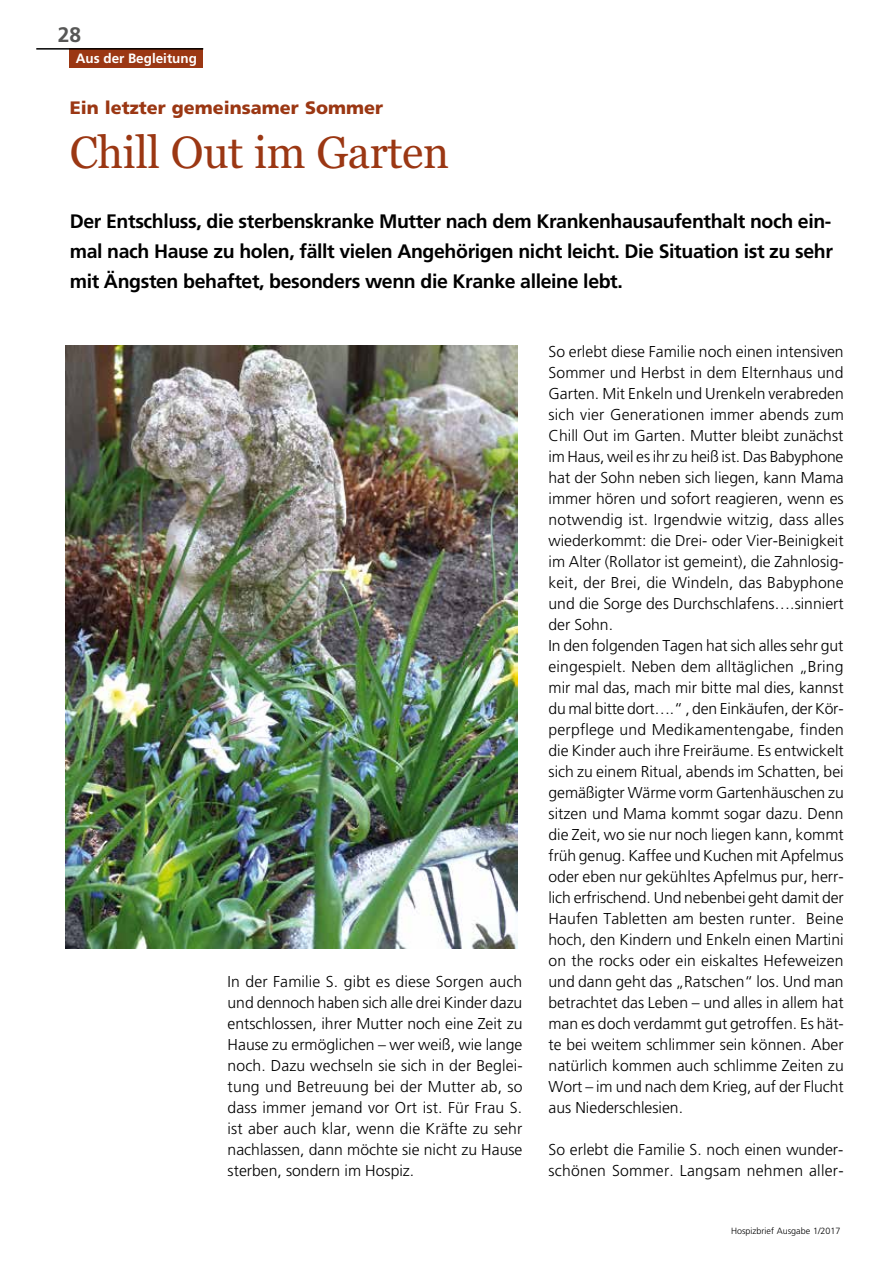
<style>
.page{position:relative;width:893px;height:1263px;background:#fff}
.page>*{position:absolute;margin:0;border:0;box-sizing:border-box;transform-origin:0 0}
.t1{font:45px "Georgia Pro";letter-spacing:-.01em;color:#9b3713}
.t2{font:700 21px "Frutiger LT";color:#575756}
.t3{font:700 19.5px/30px "Frutiger LT";letter-spacing:-.02em;color:#000;text-align:justify}
.t4{font:900 18px "Frutiger LT";color:#9b3713}
.t5{font:300 15.75px/21px "Frutiger LT";color:#000}
.t6{font:700 13.5px "Frutiger LT";color:#fff}
.t7{font:300 9px "Frutiger LT";color:#000}
</style>
<div class="page">
<div style="left:70px;top:49px;width:133px;height:19px;background:#9b3713"></div>
<hr style="left:36px;top:48px;width:167px;height:2px;background:#000">
<img style="left:65px;top:346px;width:452px;height:602px">
<h2 class="t2" style="left:58px;top:23px;width:25px">28</h2>
<p class="t6" style="left:76px;top:50px;width:123px">Aus der Begleitung</p>
<p class="t4" style="left:70px;top:97px;width:315px">Ein letzter gemeinsamer Sommer</p>
<h1 class="t1" style="left:70px;top:126px;width:381px">Chill Out im Garten</h1>
<p class="t3" style="left:70px;top:206px;width:765px">Der Entschluss, die sterbenskranke Mutter nach dem Krankenhausaufenthalt noch ein&shy;mal nach Hause zu holen, fällt vielen Angehörigen nicht leicht. Die Situation ist zu sehr mit Ängsten behaftet, besonders wenn die Kranke alleine lebt.</p>
<p class="t5" style="left:228px;top:971px;width:296px;text-align:justify">In der Familie S. gibt es diese Sorgen auch und dennoch haben sich alle drei Kinder dazu entschlossen, ihrer Mutter noch eine Zeit zu Hause zu ermöglichen – wer weiß, wie lange noch. Dazu wechseln sie sich in der Beglei&shy;tung und Betreuung bei der Mutter ab, so dass immer jemand vor Ort ist. Für Frau S. ist aber auch klar, wenn die Kräfte zu sehr nachlassen, dann möchte sie nicht zu Hause sterben, sondern im Hospiz.</p>
<p class="t5" style="left:548px;top:341px;width:297px">So erlebt diese Familie noch einen intensiven Sommer und Herbst in dem Elternhaus und Garten. Mit Enkeln und Urenkeln verabreden sich vier Generationen immer abends zum Chill Out im Garten. Mutter bleibt zunächst im Haus, weil es ihr zu heiß ist. Das Babyphone hat der Sohn neben sich liegen, kann Mama immer hören und sofort reagieren, wenn es notwendig ist. Irgendwie witzig, dass alles wiederkommt: die Drei- oder Vier-Beinigkeit im Alter (Rollator ist gemeint), die Zahnlosig&shy;keit, der Brei, die Windeln, das Babyphone und die Sorge des Durchschlafens….sinniert der Sohn.<br>In den folgenden Tagen hat sich alles sehr gut eingespielt. Neben dem alltäglichen „Bring mir mal das, mach mir bitte mal dies, kannst du mal bitte dort….“ , den Einkäufen, der Kör&shy;perpflege und Medikamentengabe, finden die Kinder auch ihre Freiräume. Es entwickelt sich zu einem Ritual, abends im Schatten, bei gemäßigter Wärme vorm Gartenhäuschen zu sitzen und Mama kommt sogar dazu. Denn die Zeit, wo sie nur noch liegen kann, kommt früh genug. Kaffee und Kuchen mit Apfelmus oder eben nur gekühltes Apfelmus pur, herr&shy;lich erfrischend. Und nebenbei geht damit der Haufen Tabletten am besten runter. Beine hoch, den Kindern und Enkeln einen Martini on the rocks oder ein eiskaltes Hefeweizen und dann geht das „Ratschen“ los. Und man betrachtet das Leben – und alles in allem hat man es doch verdammt gut getroffen. Es hät&shy;te bei weitem schlimmer sein können. Aber natürlich kommen auch schlimme Zeiten zu Wort – im und nach dem Krieg, auf der Flucht aus Niederschlesien.</p>
<p class="t5" style="left:548px;top:1139px;width:297px">So erlebt die Familie S. noch einen wunder&shy;schönen Sommer. Langsam nehmen aller-</p>
<p class="t7" style="left:731px;top:1225px;width:111px">Hospizbrief Ausgabe 1/2017</p>
</div>
